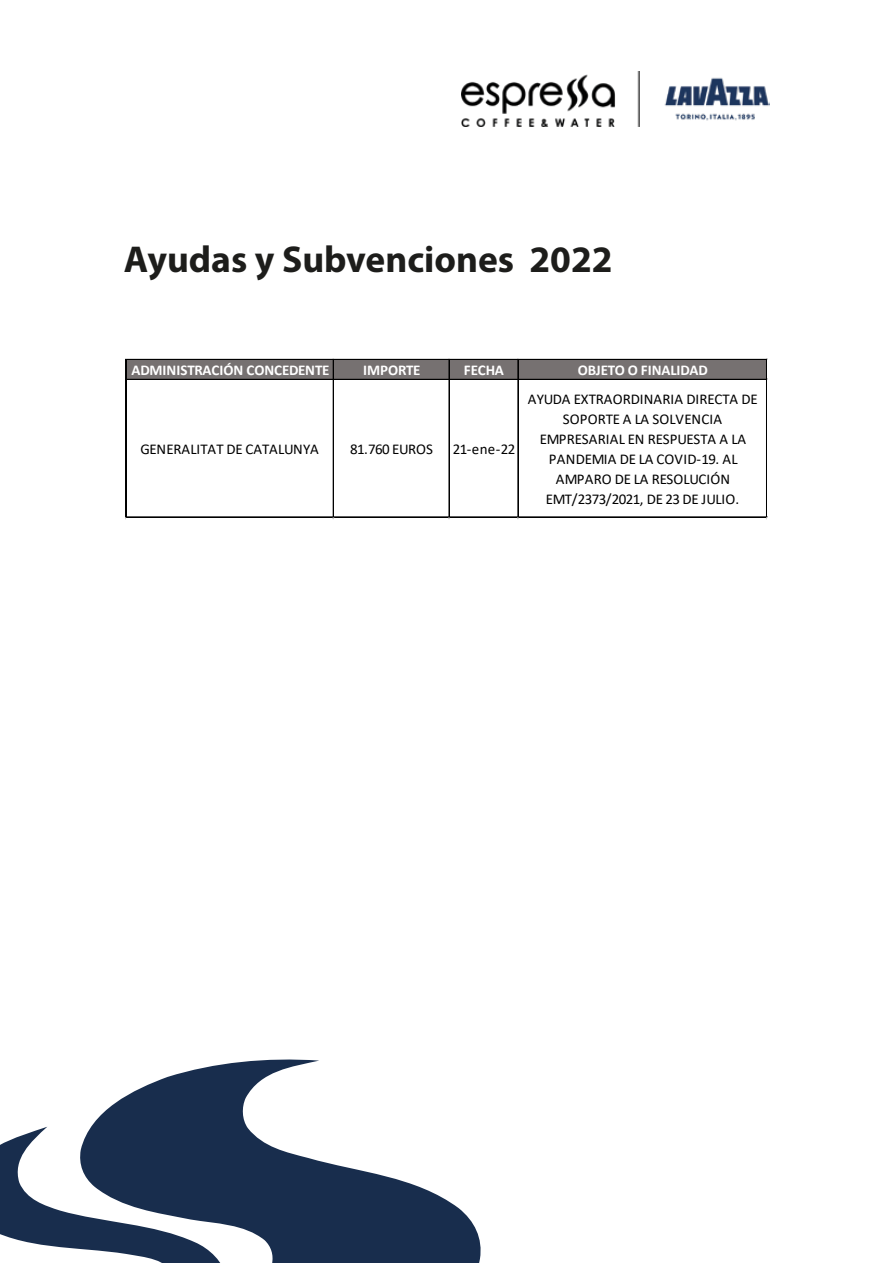
<style>
.page{position:relative;width:893px;height:1263px;background:#fff}
.page>*{position:absolute;margin:0;border:0;box-sizing:border-box;transform-origin:0 0}
.t1{font:700 37.5px "Myriad Pro";color:#1d1d1b}
.t2{font:15px/20px "Calibri";letter-spacing:-.01em;color:#000;text-align:center}
.t3{font:700 15px "Calibri";letter-spacing:-.005em;color:#fff}
.t4{font:15px "Calibri";letter-spacing:-.04em;color:#000}
</style>
<div class="page">
<svg style="left:0;top:1059px;width:481px;height:204px;fill:#182d4d"></svg>
<img style="left:462px;top:71px;width:307px;height:55px">
<div style="left:126px;top:360px;width:641px;height:20px;background:#767171"></div>
<hr style="left:126px;top:359px;width:641px;height:1px;background:#000">
<hr style="left:126px;top:379px;width:641px;height:1px;background:#000">
<hr style="left:125px;top:359px;width:1px;height:159px;background:#000">
<hr style="left:126px;top:359px;width:1px;height:159px;background:#000">
<hr style="left:333px;top:359px;width:1px;height:159px;background:#000">
<hr style="left:449px;top:359px;width:1px;height:159px;background:#000">
<hr style="left:518px;top:359px;width:1px;height:159px;background:#000">
<hr style="left:126px;top:517px;width:641px;height:1px;background:#000">
<hr style="left:766px;top:359px;width:1px;height:159px;background:#000">
<h1 class="t1" style="left:124px;top:235px;width:490px">Ayudas y Subvenciones 2022</h1>
<p class="t3" style="left:132px;top:360px;width:200px">ADMINISTRACIÓN CONCEDENTE</p>
<p class="t3" style="left:363px;top:360px;width:59px">IMPORTE</p>
<p class="t3" style="left:464px;top:360px;width:42px">FECHA</p>
<p class="t3" style="left:578px;top:360px;width:132px">OBJETO O FINALIDAD</p>
<p class="t2" style="left:140px;top:439px;width:180px">GENERALITAT DE CATALUNYA</p>
<p class="t4" style="left:350px;top:439px;width:84px">81.760 EUROS</p>
<p class="t2" style="left:453px;top:439px;width:64px">21-ene-22</p>
<p class="t2" style="left:528px;top:389px;width:231px">AYUDA EXTRAORDINARIA DIRECTA DE<br>SOPORTE A LA SOLVENCIA<br>EMPRESARIAL EN RESPUESTA A LA<br>PANDEMIA DE LA COVID-19. AL<br>AMPARO DE LA RESOLUCIÓN<br>EMT/2373/2021, DE 23 DE JULIO.</p>
</div>
